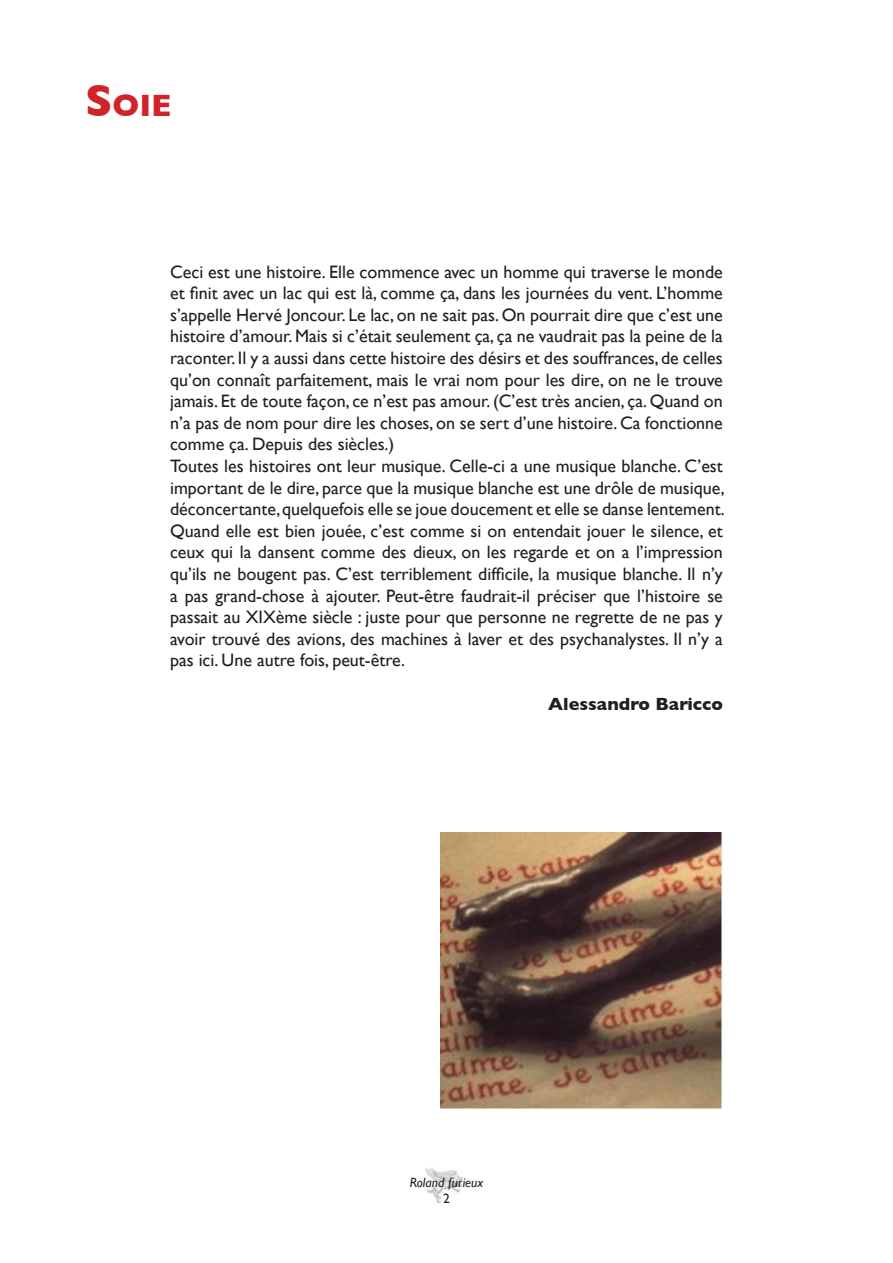
<style>
.page{position:relative;width:893px;height:1263px;background:#fff}
.page>*{position:absolute;margin:0;border:0;box-sizing:border-box;transform-origin:0 0}
.t1{font:700 31.5px "Gill Sans";color:#d1232a}
.t2{font:18px/21.6px "Gill Sans";color:#231f20}
.t3{font:700 18px "Gill Sans";color:#231f20}
.t4{font:italic 13.5px "Gill Sans";color:#231f20}
.t5{font:13.5px "Gill Sans";color:#231f20}
.s1{font-size:45px}
</style>
<div class="page">
<img style="left:425px;top:1167px;width:38px;height:35px">
<img style="left:441px;top:832px;width:282px;height:277px">
<h1 class="t1" style="left:85px;top:87px;width:88px"><span class="s1">S</span>OIE</h1>
<p class="t2" style="left:170px;top:260px;width:556px">Ceci est une histoire. Elle commence avec un homme qui traverse le monde et finit avec un lac qui est là, comme ça, dans les journées du vent. L’homme s’appelle Hervé Joncour. Le lac, on ne sait pas. On pourrait dire que c’est une histoire d’amour. Mais si c’était seulement ça, ça ne vaudrait pas la peine de la raconter. Il y a aussi dans cette histoire des désirs et des souffrances, de celles qu’on connaît parfaitement, mais le vrai nom pour les dire, on ne le trouve jamais. Et de toute façon, ce n’est pas amour. (C’est très ancien, ça. Quand on n’a pas de nom pour dire les choses, on se sert d’une histoire. Ca fonctionne comme ça. Depuis des siècles.)<br>Toutes les histoires ont leur musique. Celle-ci a une musique blanche. C’est important de le dire, parce que la musique blanche est une drôle de musique, déconcertante, quelquefois elle se joue doucement et elle se danse lentement.<br>Quand elle est bien jouée, c’est comme si on entendait jouer le silence, et ceux qui la dansent comme des dieux, on les regarde et on a l’impression qu’ils ne bougent pas. C’est terriblement difficile, la musique blanche. Il n’y a pas grand-chose à ajouter. Peut-être faudrait-il préciser que l’histoire se passait au XIXème siècle : juste pour que personne ne regrette de ne pas y avoir trouvé des avions, des machines à laver et des psychanalystes. Il n’y a pas ici. Une autre fois, peut-être.</p>
<p class="t3" style="left:548px;top:693px;width:176px">Alessandro Baricco</p>
<p class="t4" style="left:410px;top:1175px;width:75px">Roland furieux</p>
<p class="t5" style="left:443px;top:1191px;width:8px">2</p>
</div>
